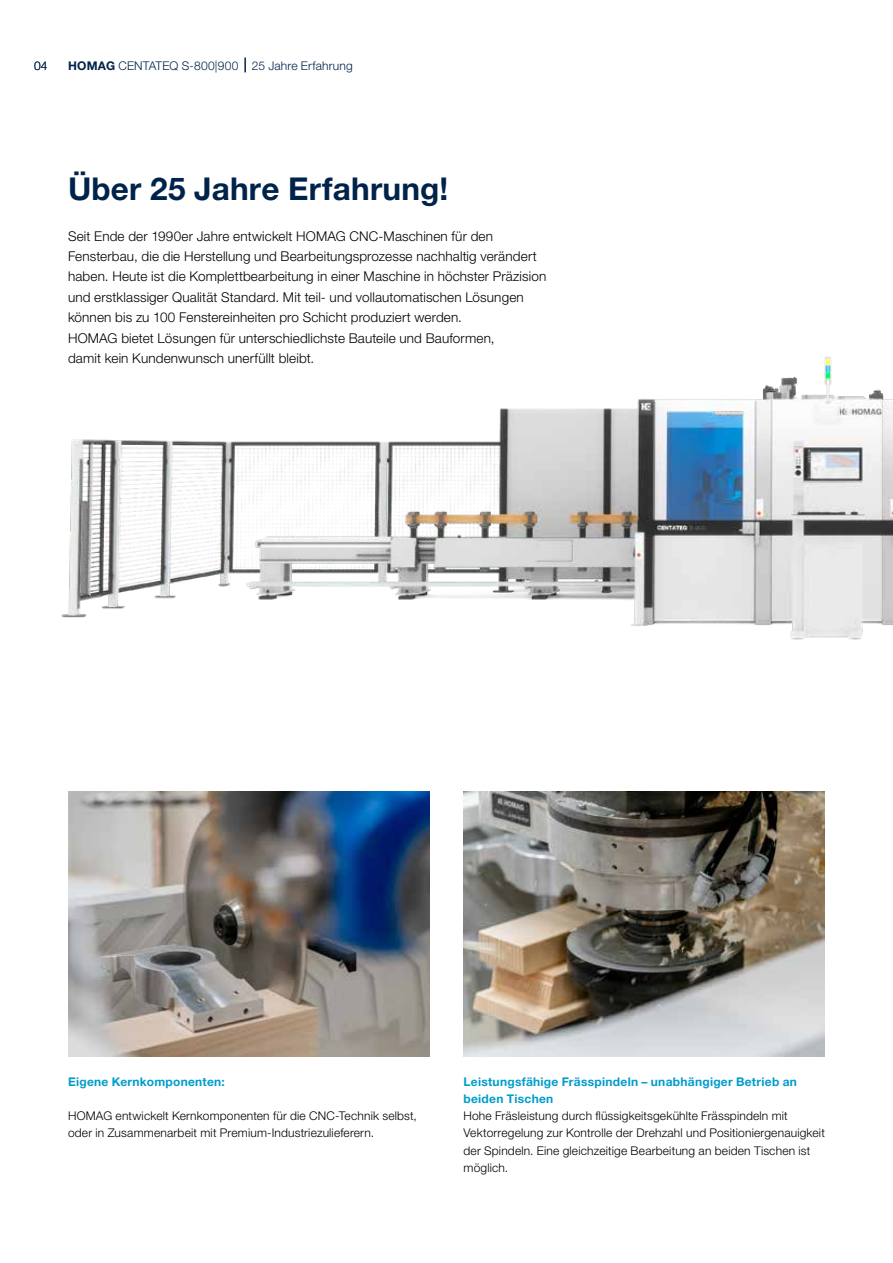
<style>
.page{position:relative;width:893px;height:1263px;background:#fff}
.page>*{position:absolute;margin:0;border:0;box-sizing:border-box;transform-origin:0 0}
.t1{font:700 31.5px "Helvetica Neue LTW1 G";letter-spacing:.005em;color:#00234a}
.t2{font:300 13.5px/20.4px "Helvetica Neue LTW1 G";letter-spacing:.01em;color:#000}
.t3{font:300 12px/17.2px "Helvetica Neue LTW1 G";letter-spacing:.015em;color:#000}
.t4{font:700 12px/17.2px "Helvetica Neue LTW1 G";letter-spacing:.025em;color:#009dcc}
.t5{font:300 12px "Helvetica Neue LTW1 G";letter-spacing:.015em;color:#00234a}
.s1{font-weight:700}
</style>
<div class="page">
<img style="left:61px;top:356px;width:832px;height:284px">
<img style="left:463px;top:791px;width:362px;height:266px">
<img style="left:68px;top:791px;width:361px;height:266px">
<svg style="left:244px;top:58px;width:2px;height:14px"></svg>
<p class="t5" style="left:34px;top:58px;width:15px">04</p>
<p class="t5" style="left:68px;top:58px;width:286px"><span class="s1">HOMAG</span> CENTATEQ S-800|900 25 Jahre Erfahrung</p>
<h1 class="t1" style="left:68px;top:169px;width:382px">Über 25 Jahre Erfahrung!</h1>
<p class="t2" style="left:68px;top:226px;width:480px">Seit Ende der 1990er Jahre entwickelt HOMAG CNC-Maschinen für den Fensterbau, die die Herstellung und Bearbeitungsprozesse nachhaltig verändert haben. Heute ist die Komplettbearbeitung in einer Maschine in höchster Präzision und erstklassiger Qualität Standard. Mit teil- und vollautomatischen Lösungen können bis zu 100 Fenstereinheiten pro Schicht produziert werden.<br>HOMAG bietet Lösungen für unterschiedlichste Bauteile und Bauformen,<br>damit kein Kundenwunsch unerfüllt bleibt.</p>
<p class="t4" style="left:68px;top:1073px;width:158px">Eigene Kernkomponenten:</p>
<p class="t3" style="left:68px;top:1107px;width:350px">HOMAG entwickelt Kernkomponenten für die CNC-Technik selbst, oder in Zusammenarbeit mit Premium-Industriezulieferern.</p>
<p class="t4" style="left:463px;top:1073px;width:335px">Leistungsfähige Frässpindeln – unabhängiger Betrieb an beiden Tischen</p>
<p class="t3" style="left:463px;top:1107px;width:363px">Hohe Fräsleistung durch flüssigkeitsgekühlte Frässpindeln mit Vektorregelung zur Kontrolle der Drehzahl und Positioniergenauigkeit der Spindeln. Eine gleichzeitige Bearbeitung an beiden Tischen ist möglich.</p>
</div>
